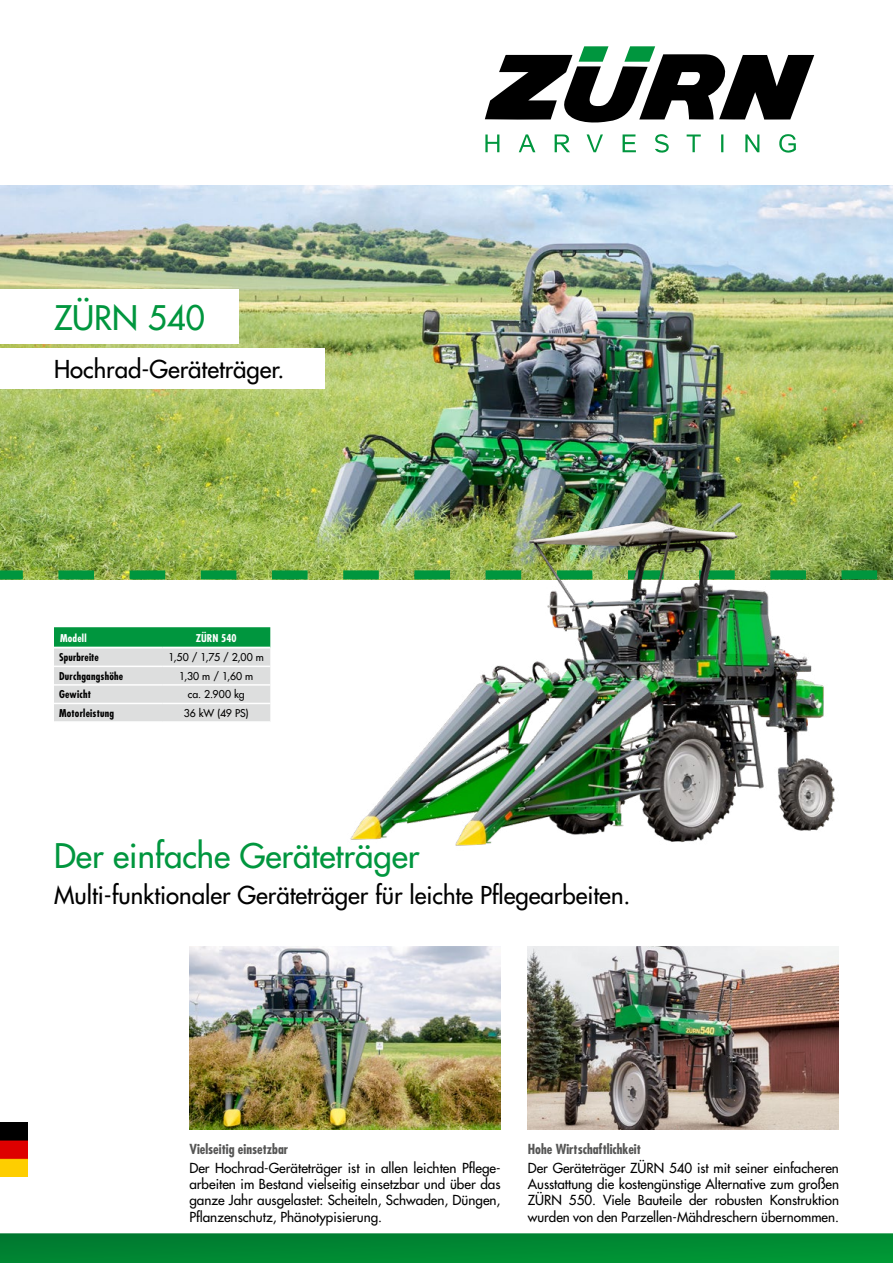
<style>
.page{position:relative;width:893px;height:1263px;background:#fff}
.page>*{position:absolute;margin:0;border:0;box-sizing:border-box;transform-origin:0 0}
.t1{font:33px "Futura";color:#00963e}
.t2{font:24px "Futura";color:#000}
.t3{font:13.5px/16.2px "Futura";color:#000;text-align:justify}
.t4{font:700 condensed 13.5px "Futura";color:#565655}
.t5{font:10.5px "Futura";color:#000}
.t6{font:700 condensed 10.5px "Futura";letter-spacing:.02em;color:#000}
.t7{font:700 condensed 10.5px "Futura";letter-spacing:.02em;color:#fff}
</style>
<div class="page">
<svg style="left:485px;top:46px;width:329px;height:77px"></svg>
<svg style="left:555px;top:134px;width:15px;height:18px"></svg>
<svg style="left:745px;top:134px;width:14px;height:18px"></svg>
<svg style="left:779px;top:134px;width:17px;height:19px"></svg>
<svg style="left:623px;top:134px;width:13px;height:18px"></svg>
<svg style="left:485px;top:134px;width:14px;height:18px"></svg>
<svg style="left:655px;top:134px;width:14px;height:19px"></svg>
<svg style="left:519px;top:134px;width:16px;height:18px"></svg>
<svg style="left:587px;top:134px;width:16px;height:18px"></svg>
<svg style="left:687px;top:134px;width:14px;height:18px"></svg>
<svg style="left:721px;top:134px;width:2px;height:18px"></svg>
<svg style="left:0;top:1233px;width:893px;height:30px;background:#028934"></svg>
<img style="left:0;top:185px;width:893px;height:385px">
<div style="left:0;top:289px;width:238px;height:54px;background:#fff"></div>
<div style="left:0;top:349px;width:325px;height:40px;background:#fff"></div>
<img style="left:0;top:1123px;width:27px;height:54px">
<svg style="left:0;top:570px;width:893px;height:9px;background:#479f42"></svg>
<img style="left:189px;top:946px;width:312px;height:184px">
<svg style="left:54px;top:627px;width:216px;height:94px;background:#adcfbb"></svg>
<hr style="left:54px;top:647px;width:108px;height:1px;background:#fff">
<hr style="left:162px;top:647px;width:108px;height:1px;background:#fff">
<hr style="left:54px;top:666px;width:108px;height:1px;background:#fff">
<hr style="left:162px;top:666px;width:108px;height:1px;background:#fff">
<hr style="left:54px;top:684px;width:108px;height:2px;background:#fff">
<hr style="left:162px;top:684px;width:108px;height:2px;background:#fff">
<hr style="left:54px;top:703px;width:108px;height:1px;background:#fff">
<hr style="left:162px;top:703px;width:108px;height:1px;background:#fff">
<img style="left:528px;top:946px;width:311px;height:184px">
<img style="left:325px;top:504px;width:514px;height:342px">
<h1 class="t1" style="left:54px;top:296px;width:152px">ZÜRN 540</h1>
<h2 class="t2" style="left:54px;top:354px;width:232px">Hochrad-Geräteträger.</h2>
<p class="t7" style="left:60px;top:631px;width:28px">Modell</p>
<p class="t7" style="left:196px;top:631px;width:43px">ZÜRN 540</p>
<p class="t6" style="left:59px;top:651px;width:41px">Spurbreite</p>
<p class="t5" style="left:169px;top:650px;width:97px">1,50 / 1,75 / 2,00 m</p>
<p class="t6" style="left:59px;top:669px;width:66px">Durchgangshöhe</p>
<p class="t5" style="left:179px;top:669px;width:76px">1,30 m / 1,60 m</p>
<p class="t6" style="left:59px;top:688px;width:33px">Gewicht</p>
<p class="t5" style="left:188px;top:688px;width:58px">ca. 2.900 kg</p>
<p class="t6" style="left:59px;top:706px;width:56px">Motorleistung</p>
<p class="t5" style="left:184px;top:706px;width:66px">36 kW (49 PS)</p>
<h1 class="t1" style="left:54px;top:835px;width:367px">Der einfache Geräteträger</h1>
<h2 class="t2" style="left:54px;top:879px;width:578px">Multi-funktionaler Geräteträger für leichte Pflegearbeiten.</h2>
<p class="t4" style="left:189px;top:1140px;width:100px">Vielseitig einsetzbar</p>
<p class="t3" style="left:189px;top:1160px;width:313px">Der Hochrad-Geräteträger ist in allen leichten Pflege&shy;arbeiten im Bestand vielseitig einsetzbar und über das ganze Jahr ausgelastet: Scheiteln, Schwaden, Düngen, Pflanzenschutz, Phänotypisierung.</p>
<p class="t4" style="left:528px;top:1140px;width:115px">Hohe Wirtschaftlichkeit</p>
<p class="t3" style="left:528px;top:1160px;width:313px">Der Geräteträger ZÜRN 540 ist mit seiner einfacheren Ausstattung die kostengünstige Alternative zum großen ZÜRN 550. Viele Bauteile der robusten Konstruktion wurden von den Parzellen-Mähdreschern übernommen.</p>
</div>
